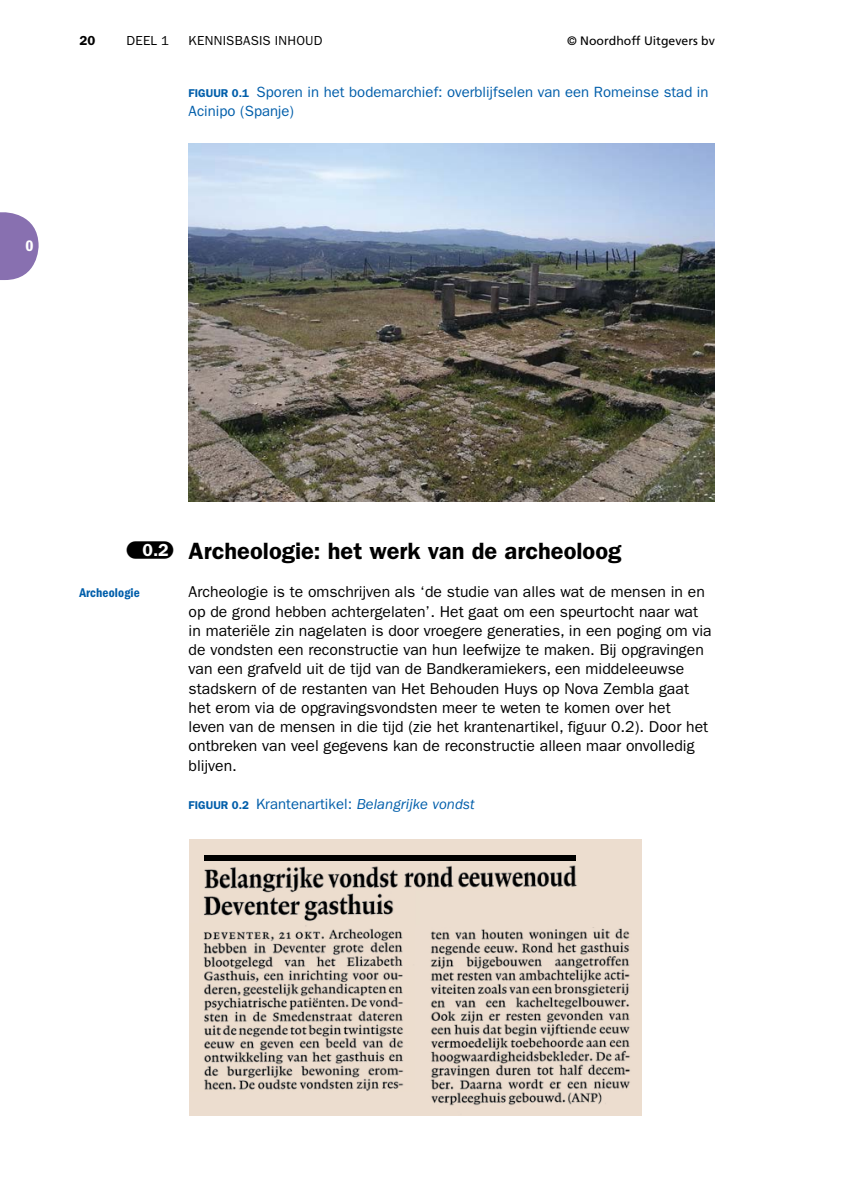
<style>
.page{position:relative;width:844px;height:1191px;background:#fff}
.page>*{position:absolute;margin:0;border:0;box-sizing:border-box;transform-origin:0 0}
.t1{font:600 23.62px "ITC Franklin Gothic Std";color:#000}
.t2{font:15.75px/19.2px "ITC Franklin Gothic Std";color:#000}
.t3{font:15.75px "ITC Franklin Gothic Std Dm Cd";color:#fff}
.t4{font:14.88px/19.2px "ITC Franklin Gothic Std";letter-spacing:.005em;color:#005eaa}
.t5{font:italic 14.88px "ITC Franklin Gothic Std";letter-spacing:.005em;color:#005eaa}
.t6{font:13.12px "ITC Franklin Gothic Std";letter-spacing:.02em;color:#000}
.t7{font:13.12px "ITC Franklin Gothic Std Dm Cd";letter-spacing:.01em;color:#005eaa}
.t8{font:600 13.12px "ITC Franklin Gothic Std";color:#000}
.t9{font:12.25px "Frutiger LT Std";color:#000}
.s1{font-weight:600;font-size:11.38px}
.s2{font-family:"Franklin Gothic Demi Met Pil";font-weight:400;font-size:17.5px}
.s3{font-size:17.5px;color:#fff}
.s4{font-weight:600;font-style:normal;font-size:11.38px}
.s5{font-style:normal}
</style>
<div class="page">
<img style="left:189px;top:144px;width:525px;height:357px">
<div style="left:189px;top:839px;width:452px;height:277px;background:#ecddcf"></div>
<img style="left:203px;top:925px;width:201px;height:166px">
<img style="left:430px;top:927px;width:200px;height:179px">
<div style="left:204px;top:855px;width:372px;height:5px;background:#000"></div>
<img style="left:203px;top:866px;width:195px;height:55px">
<img style="left:404px;top:865px;width:173px;height:23px">
<svg style="left:0;top:212px;width:39px;height:68px"></svg>
<p class="t8" style="left:79px;top:32px;width:17px">20</p>
<p class="t6" style="left:126px;top:33px;width:44px">DEEL 1</p>
<p class="t6" style="left:188px;top:33px;width:135px">KENNISBASIS INHOUD</p>
<p class="t9" style="left:567px;top:33px;width:149px">© Noordhoff Uitgevers bv</p>
<p class="t4" style="left:188px;top:82px;width:521px"><span class="s1">FIGUUR 0.1</span> Sporen in het bodemarchief: overblijfselen van een Romeinse stad in<br>Acinipo (Spanje)</p>
<p class="t3" style="left:26px;top:237px;width:10px">0</p>
<h1 class="t1" style="left:127px;top:537px;width:496px"><span class="s2">§</span><span class="s3">0.2</span> Archeologie: het werk van de archeoloog</h1>
<p class="t2" style="left:189px;top:582px;width:524px">Archeologie is te omschrijven als ‘de studie van alles wat de mensen in en op de grond hebben achtergelaten’. Het gaat om een speurtocht naar wat in materiële zin nagelaten is door vroegere generaties, in een poging om via de vondsten een reconstructie van hun leefwijze te maken. Bij opgravingen van een grafveld uit de tijd van de Bandkeramiekers, een middeleeuwse stadskern of de restanten van Het Behouden Huys op Nova Zembla gaat het erom via de opgravingsvondsten meer te weten te komen over het<br>leven van de mensen in die tijd (zie het krantenartikel, figuur 0.2). Door het ontbreken van veel gegevens kan de reconstructie alleen maar onvolledig blijven.</p>
<p class="t7" style="left:79px;top:585px;width:62px">Archeologie</p>
<p class="t5" style="left:189px;top:796px;width:287px"><span class="s4">FIGUUR 0.2</span> <span class="s5">Krantenartikel:</span> Belangrijke vondst</p>
</div>
